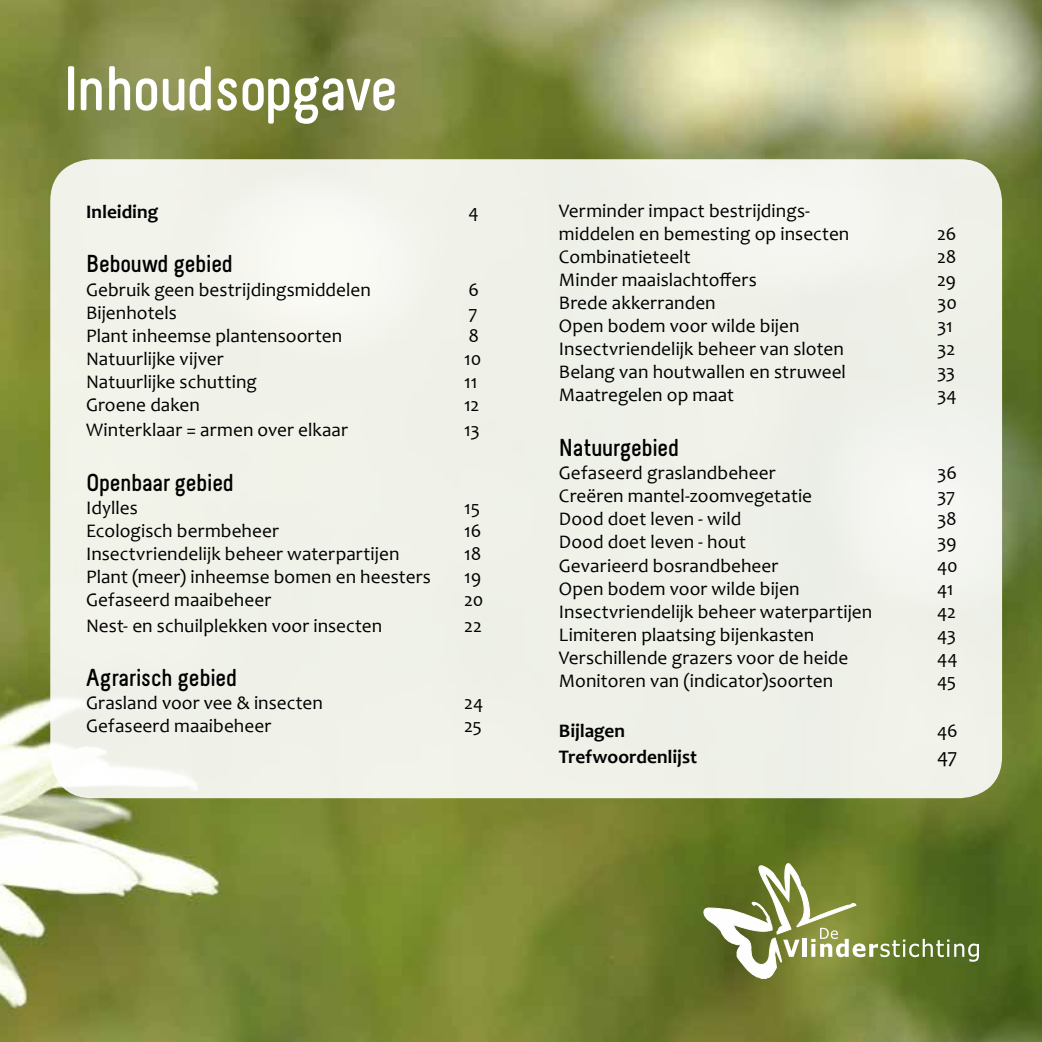
<style>
.page{position:relative;width:1042px;height:1042px;background:#fff}
.page>*{position:absolute;margin:0;border:0;box-sizing:border-box;transform-origin:0 0}
.t1{font:700 63px "Melbourne";letter-spacing:-.01em;color:#fff}
.t2{font:700 24.5px "Melbourne";letter-spacing:-.01em;color:#000}
.t3{font:21px "Candara";color:#000}
.t4{font:19.25px/23.1px "Candara";letter-spacing:.005em;color:#000}
.t5{font:700 19.25px "Candara";color:#000}
</style>
<div class="page">
<img style="left:0;top:0;width:1042px;height:1042px">
<div style="left:50px;top:159px;width:952px;height:639px;background:#f0f2e9;border-radius:42px"></div>
<svg style="left:702px;top:862px;width:278px;height:117px;background:#7d8b47"></svg>
<h1 class="t1" style="left:63px;top:55px;width:336px">Inhoudsopgave</h1>
<p class="t5" style="left:86px;top:199px;width:74px">Inleiding</p>
<p class="t4" style="left:468px;top:200px;width:12px">4</p>
<p class="t2" style="left:86px;top:251px;width:148px">Bebouwd gebied</p>
<p class="t4" style="left:86px;top:277px;width:286px">Gebruik geen bestrijdingsmiddelen</p>
<p class="t4" style="left:468px;top:277px;width:12px">6</p>
<p class="t4" style="left:86px;top:301px;width:92px">Bijenhotels</p>
<p class="t4" style="left:468px;top:301px;width:11px">7</p>
<p class="t4" style="left:86px;top:324px;width:258px">Plant inheemse plantensoorten</p>
<p class="t4" style="left:468px;top:324px;width:12px">8</p>
<p class="t4" style="left:86px;top:347px;width:139px">Natuurlijke vijver</p>
<p class="t4" style="left:464px;top:347px;width:19px">10</p>
<p class="t4" style="left:86px;top:370px;width:172px">Natuurlijke schutting</p>
<p class="t4" style="left:464px;top:370px;width:15px">11</p>
<p class="t4" style="left:86px;top:393px;width:115px">Groene daken</p>
<p class="t4" style="left:464px;top:393px;width:17px">12</p>
<p class="t4" style="left:86px;top:418px;width:263px">Winterklaar = armen over elkaar</p>
<p class="t4" style="left:464px;top:418px;width:17px">13</p>
<p class="t2" style="left:86px;top:469px;width:149px">Openbaar gebied</p>
<p class="t4" style="left:86px;top:496px;width:53px">Idylles</p>
<p class="t4" style="left:464px;top:496px;width:17px">15</p>
<p class="t4" style="left:86px;top:519px;width:194px">Ecologisch bermbeheer</p>
<p class="t4" style="left:464px;top:519px;width:19px">16</p>
<p class="t4" style="left:86px;top:542px;width:315px">Insectvriendelijk beheer waterpartijen</p>
<p class="t4" style="left:464px;top:542px;width:19px">18</p>
<p class="t4" style="left:86px;top:565px;width:346px">Plant (meer) inheemse bomen en heesters</p>
<p class="t4" style="left:464px;top:565px;width:19px">19</p>
<p class="t4" style="left:86px;top:588px;width:187px">Gefaseerd maaibeheer</p>
<p class="t4" style="left:464px;top:588px;width:21px">20</p>
<p class="t4" style="left:86px;top:613px;width:298px">Nest- en schuilplekken voor insecten</p>
<p class="t4" style="left:464px;top:613px;width:19px">22</p>
<p class="t2" style="left:86px;top:665px;width:152px">Agrarisch gebied</p>
<p class="t4" style="left:86px;top:691px;width:238px">Grasland voor vee &amp; insecten</p>
<p class="t4" style="left:464px;top:691px;width:21px">24</p>
<p class="t4" style="left:86px;top:714px;width:187px">Gefaseerd maaibeheer</p>
<p class="t4" style="left:464px;top:714px;width:19px">25</p>
<p class="t4" style="left:559px;top:199px;width:292px">Verminder impact bestrijdings&shy;middelen en bemesting op insecten</p>
<p class="t4" style="left:937px;top:222px;width:21px">26</p>
<p class="t4" style="left:559px;top:245px;width:133px">Combinatieteelt</p>
<p class="t4" style="left:937px;top:245px;width:21px">28</p>
<p class="t4" style="left:559px;top:268px;width:199px">Minder maaislachtoffers</p>
<p class="t4" style="left:937px;top:268px;width:21px">29</p>
<p class="t4" style="left:559px;top:291px;width:158px">Brede akkerranden</p>
<p class="t4" style="left:937px;top:291px;width:21px">30</p>
<p class="t4" style="left:559px;top:314px;width:242px">Open bodem voor wilde bijen</p>
<p class="t4" style="left:937px;top:314px;width:17px">31</p>
<p class="t4" style="left:559px;top:337px;width:286px">Insectvriendelijk beheer van sloten</p>
<p class="t4" style="left:937px;top:337px;width:20px">32</p>
<p class="t4" style="left:559px;top:360px;width:288px">Belang van houtwallen en struweel</p>
<p class="t4" style="left:937px;top:360px;width:20px">33</p>
<p class="t4" style="left:559px;top:383px;width:177px">Maatregelen op maat</p>
<p class="t4" style="left:937px;top:383px;width:21px">34</p>
<p class="t2" style="left:559px;top:435px;width:121px">Natuurgebied</p>
<p class="t4" style="left:559px;top:461px;width:218px">Gefaseerd graslandbeheer</p>
<p class="t4" style="left:937px;top:461px;width:21px">36</p>
<p class="t4" style="left:559px;top:484px;width:255px">Creëren mantel-zoomvegetatie</p>
<p class="t4" style="left:937px;top:484px;width:20px">37</p>
<p class="t4" style="left:559px;top:507px;width:184px">Dood doet leven - wild</p>
<p class="t4" style="left:937px;top:507px;width:21px">38</p>
<p class="t4" style="left:559px;top:530px;width:188px">Dood doet leven - hout</p>
<p class="t4" style="left:937px;top:530px;width:21px">39</p>
<p class="t4" style="left:559px;top:553px;width:221px">Gevarieerd bosrandbeheer</p>
<p class="t4" style="left:937px;top:553px;width:22px">40</p>
<p class="t4" style="left:559px;top:577px;width:242px">Open bodem voor wilde bijen</p>
<p class="t4" style="left:937px;top:577px;width:18px">41</p>
<p class="t4" style="left:559px;top:600px;width:315px">Insectvriendelijk beheer waterpartijen</p>
<p class="t4" style="left:937px;top:600px;width:21px">42</p>
<p class="t4" style="left:559px;top:623px;width:257px">Limiteren plaatsing bijenkasten</p>
<p class="t4" style="left:937px;top:623px;width:21px">43</p>
<p class="t4" style="left:559px;top:646px;width:291px">Verschillende grazers voor de heide</p>
<p class="t4" style="left:937px;top:646px;width:22px">44</p>
<p class="t4" style="left:559px;top:669px;width:276px">Monitoren van (indicator)soorten</p>
<p class="t4" style="left:937px;top:669px;width:21px">45</p>
<p class="t5" style="left:559px;top:719px;width:68px">Bijlagen</p>
<p class="t4" style="left:937px;top:719px;width:22px">46</p>
<p class="t5" style="left:559px;top:744px;width:140px">Trefwoordenlijst</p>
<p class="t3" style="left:937px;top:742px;width:22px">47</p>
</div>
